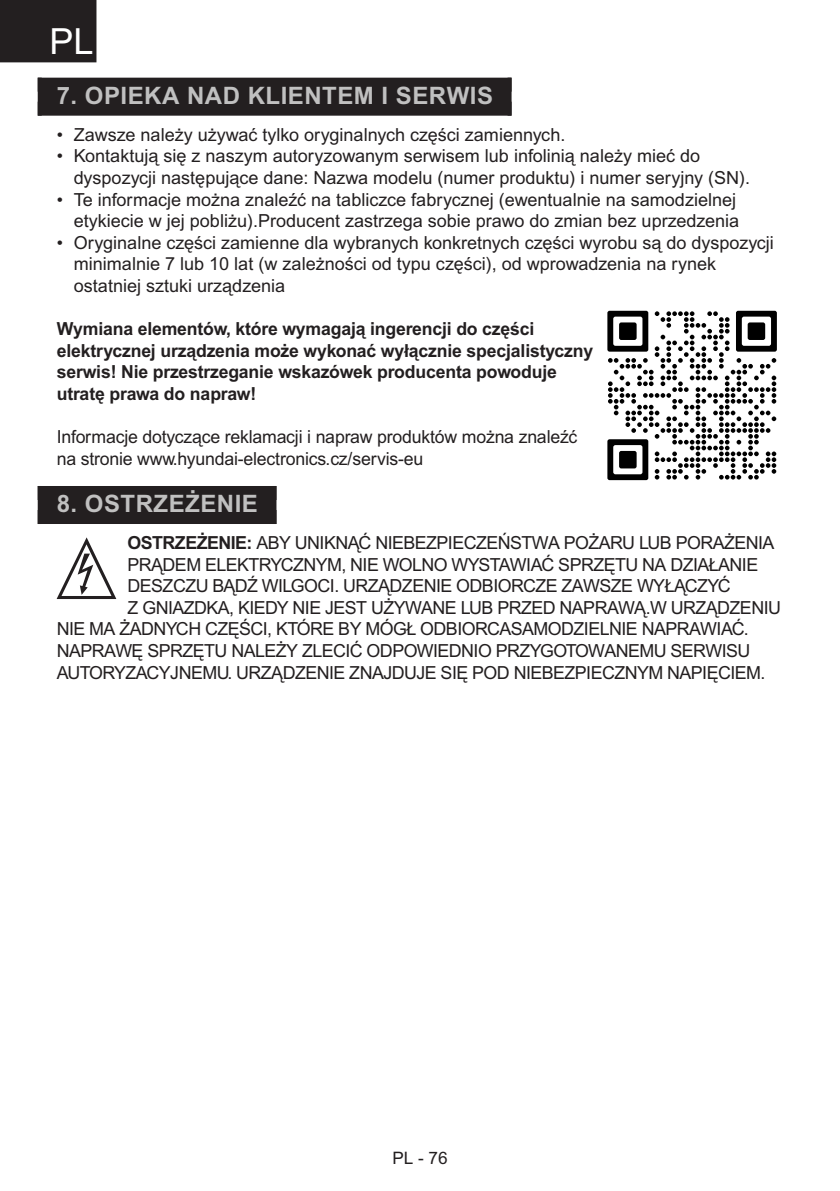
<style>
.page{position:relative;width:840px;height:1191px;background:#fff}
.page>*{position:absolute;margin:0;border:0;box-sizing:border-box;transform-origin:0 0}
.t1{font:36px "Arial MT Pro";color:#fff}
.t2{font:700 24px "Arial MT Pro";letter-spacing:.02em;color:#c0c0c0}
.t3{font:18px/21.6px "Arial MT Pro";letter-spacing:-.015em;color:#231f20}
.t4{font:700 18px/21.6px "Arial MT Pro";letter-spacing:-.01em;color:#231f20}
.t5{font:17.2px "Arial MT Pro";color:#231f20}
.s1{font-weight:700}
</style>
<div class="page">
<div style="left:0;top:0;width:96px;height:62px;background:#231f20"></div>
<div style="left:42px;top:92px;width:465px;height:10px;background:#231f20"></div>
<hr style="left:38px;top:78px;width:4px;height:38px;background:#231f20">
<hr style="left:507px;top:78px;width:4px;height:38px;background:#231f20">
<div style="left:38px;top:78px;width:473px;height:14px;background:#231f20"></div>
<div style="left:38px;top:102px;width:473px;height:14px;background:#231f20"></div>
<div style="left:42px;top:500px;width:230px;height:10px;background:#231f20"></div>
<hr style="left:38px;top:486px;width:4px;height:38px;background:#231f20">
<hr style="left:272px;top:486px;width:4px;height:38px;background:#231f20">
<div style="left:38px;top:486px;width:238px;height:14px;background:#231f20"></div>
<div style="left:38px;top:510px;width:238px;height:14px;background:#231f20"></div>
<svg style="left:57px;top:537px;width:59px;height:62px"></svg>
<svg style="left:607px;top:311px;width:169px;height:169px"></svg>
<h1 class="t1" style="left:50px;top:21px;width:46px">PL</h1>
<h2 class="t2" style="left:57px;top:82px;width:437px">7. OPIEKA NAD KLIENTEM I SERWIS</h2>
<p class="t3" style="left:57px;top:124px;width:510px">• Zawsze należy używać tylko oryginalnych części zamiennych.</p>
<p class="t3" style="left:74px;top:146px;width:677px;text-indent:-17px">• Kontaktują się z naszym autoryzowanym serwisem lub infolinią należy mieć do dyspozycji następujące dane: Nazwa modelu (numer produktu) i numer seryjny (SN).</p>
<p class="t3" style="left:57px;top:189px;width:683px;text-align:right">• Te informacje można znaleźć na tabliczce fabrycznej (ewentualnie na samodzielnej etykiecie w jej pobliżu).Producent zastrzega sobie prawo do zmian bez uprzedzenia</p>
<p class="t3" style="left:74px;top:232px;width:701px;text-indent:-17px">• Oryginalne części zamienne dla wybranych konkretnych części wyrobu są do dyspozycji minimalnie 7 lub 10 lat (w zależności od typu części), od wprowadzenia na rynek ostatniej sztuki urządzenia</p>
<p class="t4" style="left:57px;top:319px;width:537px">Wymiana elementów, które wymagają ingerencji do części elektrycznej urządzenia może wykonać wyłącznie specjalistyczny serwis! Nie przestrzeganie wskazówek producenta powoduje utratę prawa do napraw!</p>
<p class="t3" style="left:57px;top:427px;width:522px">Informacje dotyczące reklamacji i napraw produktów można znaleźć na stronie www.hyundai-electronics.cz/servis-eu</p>
<h2 class="t2" style="left:57px;top:490px;width:202px">8. OSTRZEŻENIE</h2>
<p class="t3" style="left:127px;top:533px;width:648px"><span class="s1">OSTRZEŻENIE:</span> ABY UNIKNĄĆ NIEBEZPIECZEŃSTWA POŻARU LUB PORAŻENIA</p>
<p class="t3" style="left:127px;top:554px;width:632px">PRĄDEM ELEKTRYCZNYM, NIE WOLNO WYSTAWIAĆ SPRZĘTU NA DZIAŁANIE</p>
<p class="t3" style="left:127px;top:576px;width:604px">DESZCZU BĄDŹ WILGOCI. URZĄDZENIE ODBIORCZE ZAWSZE WYŁĄCZYĆ</p>
<p class="t3" style="left:127px;top:597px;width:654px">Z GNIAZDKA, KIEDY NIE JEST UŻYWANE LUB PRZED NAPRAWĄ.W URZĄDZENIU</p>
<p class="t3" style="left:57px;top:619px;width:693px">NIE MA ŻADNYCH CZĘŚCI, KTÓRE BY MÓGŁ ODBIORCASAMODZIELNIE NAPRAWIAĆ.</p>
<p class="t3" style="left:57px;top:641px;width:694px">NAPRAWĘ SPRZĘTU NALEŻY ZLECIĆ ODPOWIEDNIO PRZYGOTOWANEMU SERWISU</p>
<p class="t3" style="left:57px;top:662px;width:709px">AUTORYZACYJNEMU. URZĄDZENIE ZNAJDUJE SIĘ POD NIEBEZPIECZNYM NAPIĘCIEM.</p>
<p class="t5" style="left:392px;top:1147px;width:57px">PL - 76</p>
</div>
